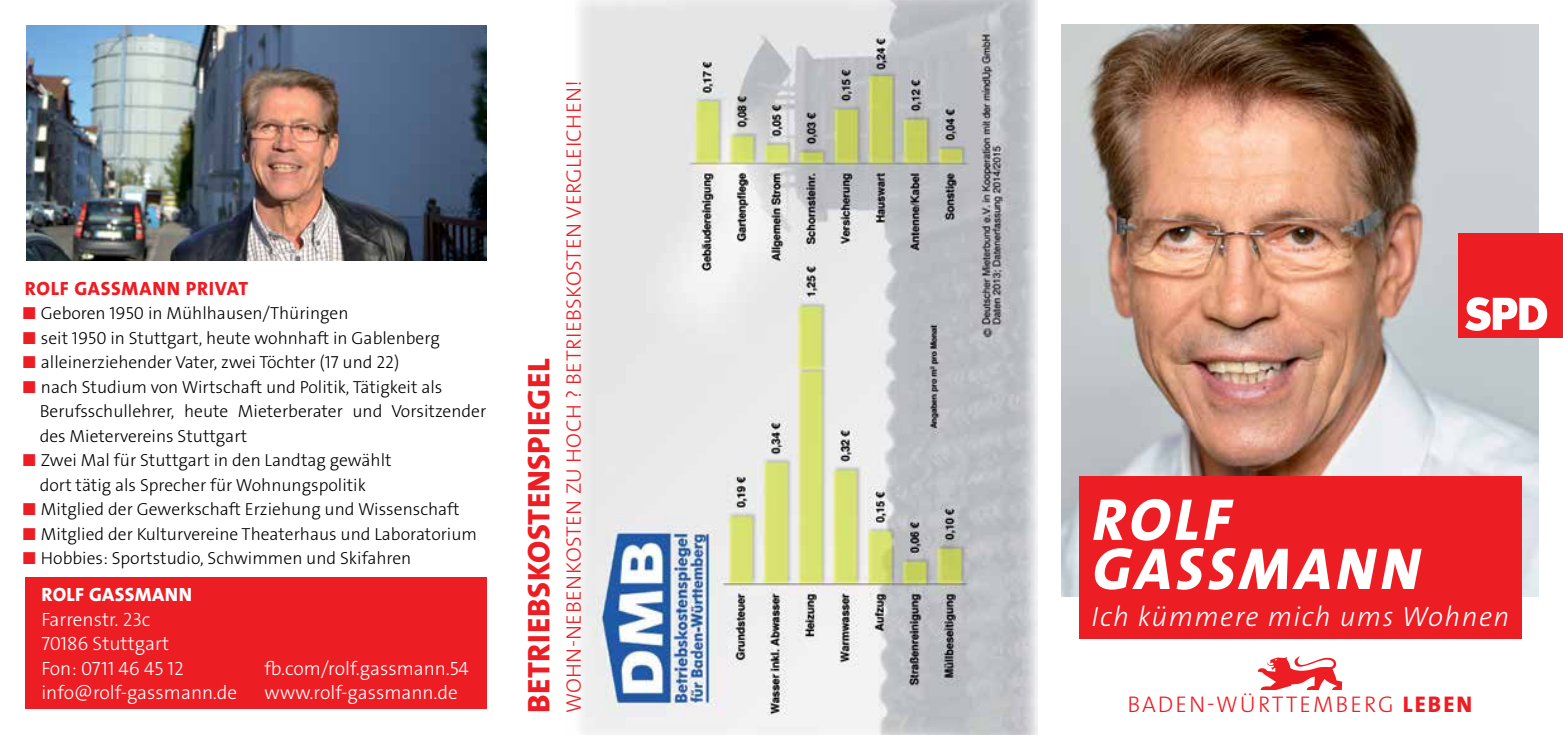
<style>
.page{position:relative;width:1563px;height:735px;background:#fff}
.page>*{position:absolute;margin:0;border:0;box-sizing:border-box;transform-origin:0 0}
.t1{font:italic 800 59.5px/49px "SPD The Sans";letter-spacing:.07em;color:#fff}
.t2{font:800 31.5px "SPD The Sans";letter-spacing:.02em;color:#ed1d24}
.t3{font:italic 300 28px "SPD The Sans";letter-spacing:.05em;color:#fff}
.t4{font:300 22.75px "SPD The Sans";letter-spacing:.09em;color:#ed1d24}
.t5{font:300 21px "SPD The Sans";letter-spacing:.02em;color:#ed1d24}
.t6{font:300 19.25px/24.5px "SPD The Sans";color:#fff}
.t7{font:800 19.25px "SPD The Sans";letter-spacing:.04em;color:#ed1d24}
.t8{font:800 19.25px "SPD The Sans";letter-spacing:.02em;color:#fff}
.t9{font:300 17.5px/24.5px "SPD The Sans";color:#000}
.s1{color:#ed1d24}
.s2{font-weight:800}
</style>
<div class="page">
<img style="left:1062px;top:25px;width:476px;height:571px">
<img style="left:578px;top:0;width:459px;height:734px">
<img style="left:26px;top:25px;width:460px;height:235px">
<svg style="left:1258px;top:656px;width:84px;height:33px"></svg>
<div style="left:1459px;top:233px;width:104px;height:104px;background:#ed1d24"></div>
<svg style="left:1465px;top:297px;width:82px;height:34px"></svg>
<div style="left:1079px;top:475px;width:442px;height:162px;background:#ed1d24"></div>
<div style="left:25px;top:576px;width:461px;height:132px;background:#ed1d24"></div>
<p class="t7" style="left:25px;top:275px;width:225px">ROLF GASSMANN PRIVAT</p>
<p class="t9" style="left:25px;top:301px;width:325px"><span class="s1">■</span> Geboren 1950 in Mühlhausen/Thüringen</p>
<p class="t9" style="left:25px;top:325px;width:416px"><span class="s1">■</span> seit 1950 in Stuttgart, heute wohnhaft in Gablenberg</p>
<p class="t9" style="left:25px;top:350px;width:376px"><span class="s1">■</span> alleinerziehender Vater, zwei Töchter (17 und 22)</p>
<p class="t9" style="left:40px;top:374px;width:448px;text-indent:-15px"><span class="s1">■</span> nach Studium von Wirtschaft und Politik, Tätigkeit als<br>Berufsschullehrer, heute Mieterberater und Vorsitzender des Mietervereins Stuttgart</p>
<p class="t9" style="left:40px;top:448px;width:353px;text-indent:-15px"><span class="s1">■</span> Zwei Mal für Stuttgart in den Landtag gewählt dort tätig als Sprecher für Wohnungspolitik</p>
<p class="t9" style="left:25px;top:497px;width:436px"><span class="s1">■</span> Mitglied der Gewerkschaft Erziehung und Wissenschaft</p>
<p class="t9" style="left:25px;top:521px;width:454px"><span class="s1">■</span> Mitglied der Kulturvereine Theaterhaus und Laboratorium</p>
<p class="t9" style="left:25px;top:546px;width:388px"><span class="s1">■</span> Hobbies: Sportstudio, Schwimmen und Skifahren</p>
<p class="t8" style="left:42px;top:582px;width:152px">ROLF GASSMANN</p>
<p class="t6" style="left:41px;top:606px;width:197px">Farrenstr. 23c<br>70186 Stuttgart<br>Fon: 0711 46 45 12 info@rolf-gassmann.de</p>
<p class="t6" style="left:265px;top:655px;width:206px">fb.com/rolf.gassmann.54 www.rolf-gassmann.de</p>
<h2 class="t2" style="left:518px;top:713px;width:356px;rotate:-90deg">BETRIEBSKOSTENSPIEGEL</h2>
<p class="t5" style="left:560px;top:713px;width:634px;rotate:-90deg">WOHN-NEBENKOSTEN ZU HOCH ? BETRIEBSKOSTEN VERGLEICHEN!</p>
<h1 class="t1" style="left:1092px;top:495px;width:329px">ROLF<br>GASSMANN</h1>
<h3 class="t3" style="left:1091px;top:598px;width:419px">Ich kümmere mich ums Wohnen</h3>
<h3 class="t4" style="left:1127px;top:689px;width:346px">BADEN-WÜRTTEMBERG <span class="s2">LEBEN</span></h3>
</div>
